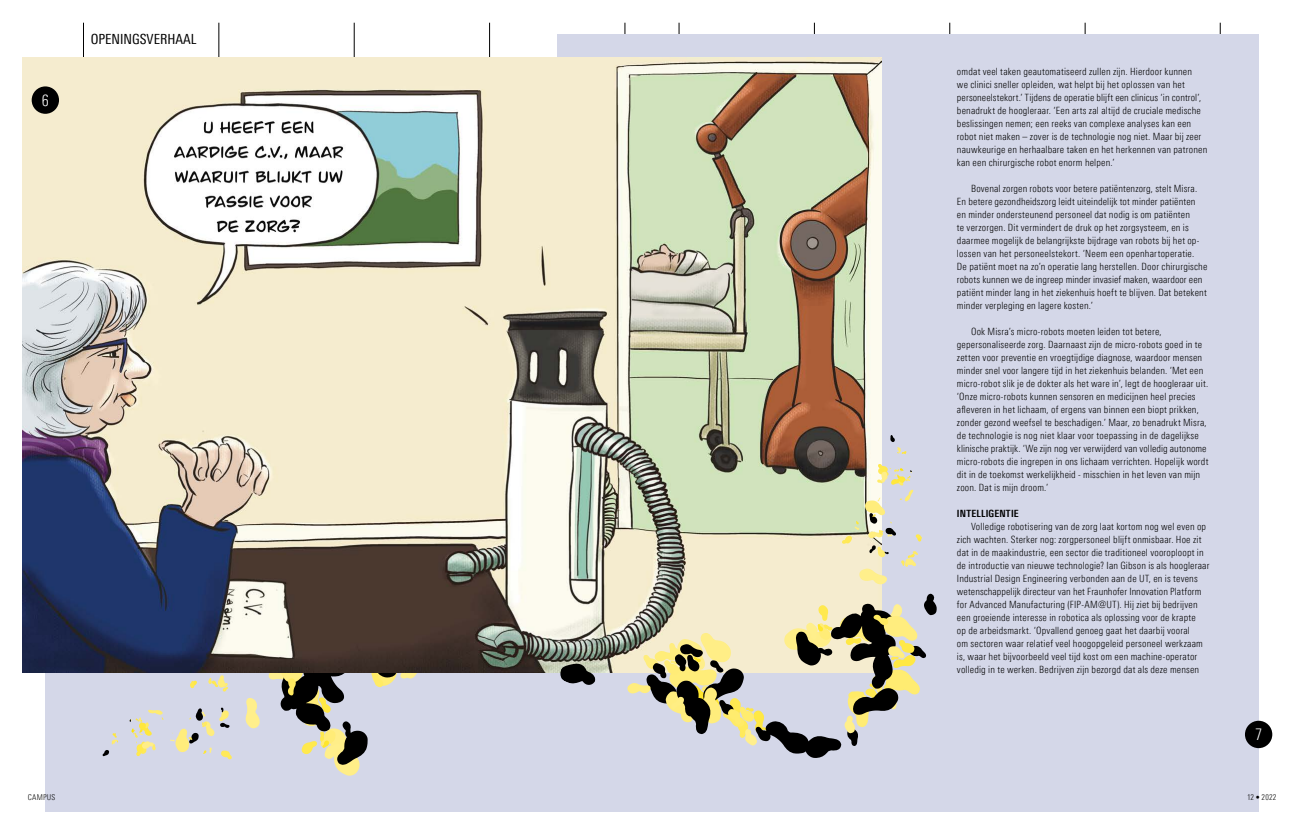
<style>
.page{position:relative;width:1304px;height:823px;background:#fff}
.page>*{position:absolute;margin:0;border:0;box-sizing:border-box;transform-origin:0 0}
.t1{font:300 16px "Linotype Univers 320 Cn";color:#fff}
.t2{font:14px "Linotype Univers 420 Cn";color:#000}
.t3{font:300 10px/13px "Linotype Univers 320 Cn";letter-spacing:.015em;color:#000}
.t4{font:700 10px "Linotype Univers 620 Cn";letter-spacing:.02em;color:#000}
.t5{font:300 8px "Linotype Univers 320 Cn";letter-spacing:.03em;color:#000}
</style>
<div class="page">
<hr style="left:83px;top:23px;width:1px;height:776px;background:#000">
<hr style="left:1220px;top:23px;width:1px;height:777px;background:#000">
<hr style="left:354px;top:23px;width:1px;height:777px;background:#000">
<hr style="left:219px;top:23px;width:1px;height:777px;background:#000">
<hr style="left:489px;top:23px;width:1px;height:777px;background:#000">
<hr style="left:625px;top:23px;width:1px;height:777px;background:#000">
<hr style="left:950px;top:23px;width:1px;height:777px;background:#000">
<hr style="left:679px;top:23px;width:1px;height:777px;background:#000">
<hr style="left:814px;top:23px;width:1px;height:777px;background:#000">
<hr style="left:1085px;top:23px;width:1px;height:777px;background:#000">
<div style="left:557px;top:34px;width:702px;height:777px;background:#d4d7e8"></div>
<div style="left:45px;top:62px;width:905px;height:749px;background:#d4d7e8"></div>
<svg style="left:190px;top:680px;width:7px;height:7px"></svg>
<svg style="left:208px;top:675px;width:20px;height:16px"></svg>
<svg style="left:102px;top:733px;width:16px;height:22px"></svg>
<svg style="left:130px;top:709px;width:33px;height:46px"></svg>
<svg style="left:170px;top:707px;width:62px;height:52px"></svg>
<svg style="left:243px;top:672px;width:201px;height:104px"></svg>
<div style="left:1245px;top:720px;width:27px;height:27px;background:#000;border-radius:50%"></div>
<img style="left:23px;top:58px;width:859px;height:614px">
<div style="left:32px;top:86px;width:27px;height:28px;background:#000;border-radius:50%"></div>
<svg style="left:560px;top:660px;width:35px;height:25px"></svg>
<svg style="left:890px;top:435px;width:16px;height:19px"></svg>
<svg style="left:842px;top:463px;width:80px;height:121px"></svg>
<svg style="left:627px;top:593px;width:310px;height:164px"></svg>
<img style="left:151px;top:114px;width:216px;height:126px">
<h1 class="t1" style="left:42px;top:91px;width:8px">6</h1>
<h2 class="t2" style="left:91px;top:31px;width:107px">OPENINGSVERHAAL</h2>
<p class="t3" style="left:957px;top:65px;width:252px">omdat veel taken geautomatiseerd zullen zijn. Hierdoor kunnen<br>we clinici sneller opleiden, wat helpt bij het oplossen van het personeelstekort.’ Tijdens de operatie blijft een clinicus ‘in control’, benadrukt de hoogleraar. ‘Een arts zal altijd de cruciale medische beslissingen nemen; een reeks van complexe analyses kan een robot niet maken – zover is de technologie nog niet. Maar bij zeer nauwkeurige en herhaalbare taken en het herkennen van patronen kan een chirurgische robot enorm helpen.’</p>
<p class="t3" style="left:957px;top:182px;width:244px;text-indent:14px">Bovenal zorgen robots voor betere patiëntenzorg, stelt Misra.<br>En betere gezondheidszorg leidt uiteindelijk tot minder patiënten en minder ondersteunend personeel dat nodig is om patiënten te verzorgen. Dit vermindert de druk op het zorgsysteem, en is daarmee mogelijk de belangrijkste bijdrage van robots bij het op-</p>
<p class="t3" style="left:957px;top:247px;width:239px">lossen van het personeelstekort. ‘Neem een openhartoperatie.</p>
<p class="t3" style="left:957px;top:260px;width:252px">De patiënt moet na zo’n operatie lang herstellen. Door chirurgische robots kunnen we de ingreep minder invasief maken, waardoor een patiënt minder lang in het ziekenhuis hoeft te blijven. Dat betekent minder verpleging en lagere kosten.’</p>
<p class="t3" style="left:957px;top:325px;width:253px;text-indent:14px">Ook Misra’s micro-robots moeten leiden tot betere, gepersonaliseerde zorg. Daarnaast zijn de micro-robots goed in te zetten voor preventie en vroegtijdige diagnose, waardoor mensen minder snel voor langere tijd in het ziekenhuis belanden. ‘Met een micro-robot slik je de dokter als het ware in’, legt de hoogleraar uit. ‘Onze micro-robots kunnen sensoren en medicijnen heel precies afleveren in het lichaam, of ergens van binnen een biopt prikken, zonder gezond weefsel te beschadigen.’ Maar, zo benadrukt Misra, de technologie is nog niet klaar voor toepassing in de dagelijkse klinische praktijk. ‘We zijn nog ver verwijderd van volledig autonome micro-robots die ingrepen in ons lichaam verrichten. Hopelijk wordt dit in de toekomst werkelijkheid - misschien in het leven van mijn zoon. Dat is mijn droom.’</p>
<p class="t4" style="left:957px;top:507px;width:63px">INTELLIGENTIE</p>
<p class="t3" style="left:957px;top:520px;width:254px;text-indent:14px">Volledige robotisering van de zorg laat kortom nog wel even op zich wachten. Sterker nog: zorgpersoneel blijft onmisbaar. Hoe zit dat in de maakindustrie, een sector die traditioneel vooroploopt in de introductie van nieuwe technologie? Ian Gibson is als hoogleraar Industrial Design Engineering verbonden aan de UT, en is tevens wetenschappelijk directeur van het Fraunhofer Innovation Platform for Advanced Manufacturing (FIP-AM@UT). Hij ziet bij bedrijven een groeiende interesse in robotica als oplossing voor de krapte<br>op de arbeidsmarkt. ‘Opvallend genoeg gaat het daarbij vooral<br>om sectoren waar relatief veel hoogopgeleid personeel werkzaam is, waar het bijvoorbeeld veel tijd kost om een machine-operator volledig in te werken. Bedrijven zijn bezorgd dat als deze mensen</p>
<h1 class="t1" style="left:1255px;top:725px;width:8px">7</h1>
<p class="t5" style="left:28px;top:792px;width:29px">CAMPUS</p>
<p class="t5" style="left:1247px;top:792px;width:31px">12 • 2022</p>
</div>
